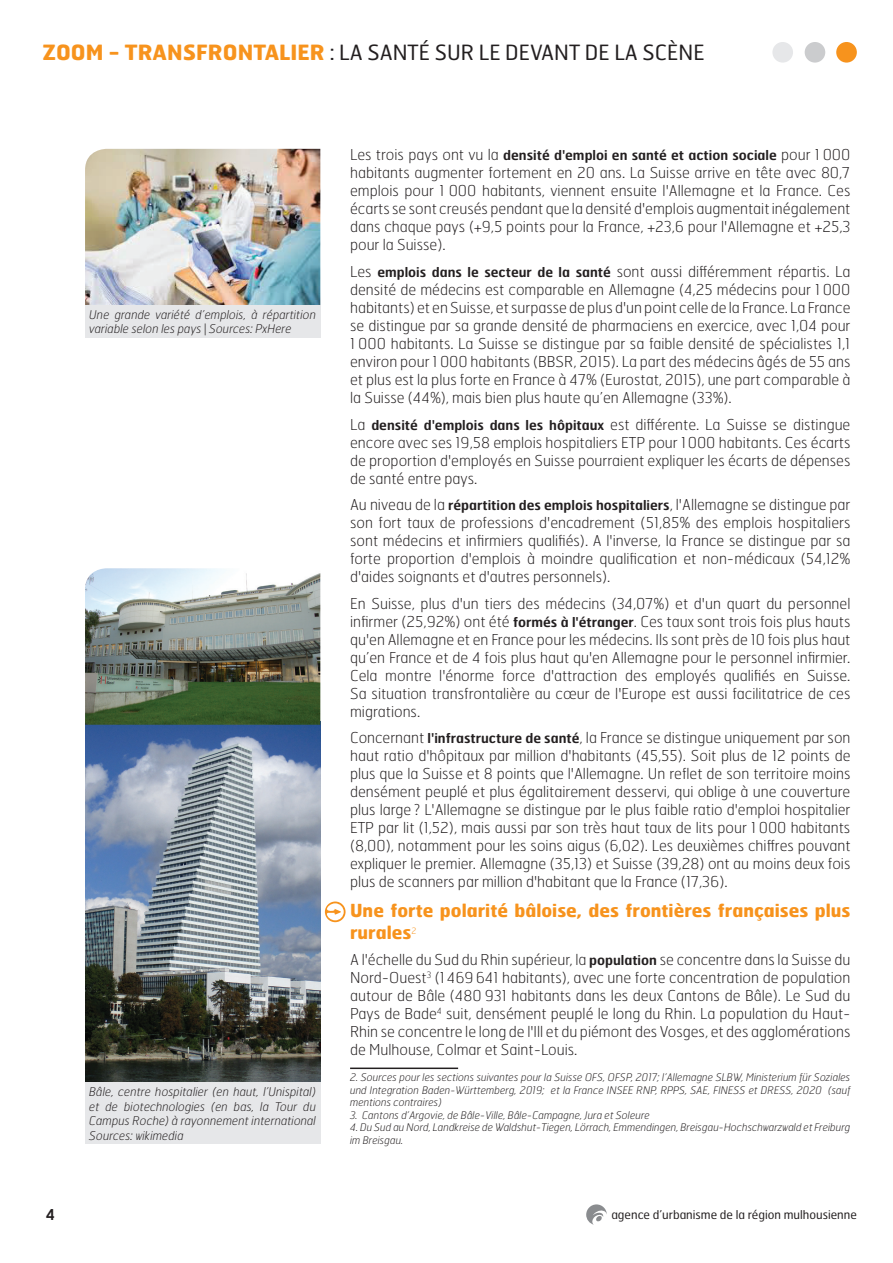
<style>
.page{position:relative;width:893px;height:1263px;background:#fff}
.page>*{position:absolute;margin:0;border:0;box-sizing:border-box;transform-origin:0 0}
.t1{font:21px "Hermes FB";color:#231f20}
.t2{font:700 18px/21.6px "Hermes FB";color:#f7931d}
.t3{font:100 15px/18px "Hermes FB";color:#231f20;text-align:justify}
.t4{font:600 15px "Hermes FB";color:#231f20}
.t5{font:600 13.5px "Hermes FB";color:#231f20}
.t6{font:italic 100 12px/14.4px "Hermes FB";color:#231f20;text-align:justify}
.t7{font:12px "Hermes FB";color:#231f20}
.t8{font:italic 100 10.5px/12.6px "Hermes FB";color:#231f20;text-align:justify}
.s1{font-weight:700;color:#f7931d}
.s2{font-weight:100;font-size:15px}
.s3{font-weight:600;font-size:13.5px}
</style>
<div class="page">
<hr style="left:350px;top:1067px;width:108px;height:2px;background:#231f20">
<img style="left:85px;top:725px;width:235px;height:358px">
<img style="left:85px;top:568px;width:235px;height:157px">
<div style="left:85px;top:1083px;width:235px;height:61px;background:#e6e7e9"></div>
<img style="left:85px;top:149px;width:235px;height:156px">
<div style="left:85px;top:305px;width:235px;height:33px;background:#e6e7e9"></div>
<svg style="left:325px;top:901px;width:21px;height:21px"></svg>
<div style="left:836px;top:42px;width:21px;height:21px;background:#f7931d;border-radius:50%"></div>
<div style="left:805px;top:42px;width:20px;height:21px;background:#cbccce;border-radius:50%"></div>
<div style="left:772px;top:42px;width:21px;height:21px;background:#e6e7e9;border-radius:50%"></div>
<svg style="left:586px;top:1204px;width:21px;height:21px"></svg>
<h1 class="t1" style="left:43px;top:39px;width:663px"><span class="s1">zoom - transfrontalier</span> : la santé sur le devant de la scène</h1>
<p class="t4" style="left:46px;top:1205px;width:11px">4</p>
<p class="t6" style="left:89px;top:307px;width:228px">Une grande variété d’emplois, à répartition variable selon les pays | Sources: PxHere</p>
<p class="t6" style="left:89px;top:1084px;width:228px">Bâle, centre hospitalier (en haut, l’Unispital) et de biotechnologies (en bas, la Tour du Campus Roche) à rayonnement international Sources: wikimedia</p>
<p class="t5" style="left:350px;top:147px;width:502px"><span class="s2">Les trois pays ont vu la</span> densité d'emploi en santé et action sociale <span class="s2">pour 1 000</span></p>
<p class="t3" style="left:350px;top:164px;width:502px">habitants augmenter fortement en 20 ans. La Suisse arrive en tête avec 80,7 emplois pour 1 000 habitants, viennent ensuite l'Allemagne et la France. Ces écarts se sont creusés pendant que la densité d'emplois augmentait inégalement dans chaque pays (+9,5 points pour la France, +23,6 pour l'Allemagne et +25,3 pour la Suisse).</p>
<p class="t3" style="left:350px;top:262px;width:502px">Les <span class="s3">emplois dans le secteur de la santé</span> sont aussi différemment répartis. La densité de médecins est comparable en Allemagne (4,25 médecins pour 1 000 habitants) et en Suisse, et surpasse de plus d'un point celle de la France. La France se distingue par sa grande densité de pharmaciens en exercice, avec 1,04 pour 1 000 habitants. La Suisse se distingue par sa faible densité de spécialistes 1,1 environ pour 1 000 habitants (BBSR, 2015). La part des médecins âgés de 55 ans et plus est la plus forte en France à 47% (Eurostat, 2015), une part comparable à la Suisse (44%), mais bien plus haute qu’en Allemagne (33%).</p>
<p class="t3" style="left:350px;top:415px;width:502px">La <span class="s3">densité d'emplois dans les hôpitaux</span> est différente. La Suisse se distingue encore avec ses 19,58 emplois hospitaliers ETP pour 1 000 habitants. Ces écarts de proportion d'employés en Suisse pourraient expliquer les écarts de dépenses de santé entre pays.</p>
<p class="t3" style="left:350px;top:495px;width:502px">Au niveau de la <span class="s3">répartition des emplois hospitaliers</span>, l'Allemagne se distingue par son fort taux de professions d'encadrement (51,85% des emplois hospitaliers sont médecins et infirmiers qualifiés). A l'inverse, la France se distingue par sa forte proportion d'emplois à moindre qualification et non-médicaux (54,12% d'aides soignants et d'autres personnels).</p>
<p class="t3" style="left:350px;top:594px;width:502px">En Suisse, plus d'un tiers des médecins (34,07%) et d'un quart du personnel infirmer (25,92%) ont été <span class="s3">formés à l'étranger</span>. Ces taux sont trois fois plus hauts qu'en Allemagne et en France pour les médecins. Ils sont près de 10 fois plus haut qu’en France et de 4 fois plus haut qu'en Allemagne pour le personnel infirmier.<br>Cela montre l'énorme force d'attraction des employés qualifiés en Suisse.<br>Sa situation transfrontalière au cœur de l'Europe est aussi facilitatrice de ces migrations.</p>
<p class="t3" style="left:350px;top:728px;width:502px">Concernant <span class="s3">l'infrastructure de santé</span>, la France se distingue uniquement par son haut ratio d'hôpitaux par million d'habitants (45,55). Soit plus de 12 points de plus que la Suisse et 8 points que l'Allemagne. Un reflet de son territoire moins densément peuplé et plus égalitairement desservi, qui oblige à une couverture plus large ? L'Allemagne se distingue par le plus faible ratio d'emploi hospitalier ETP par lit (1,52), mais aussi par son très haut taux de lits pour 1 000 habitants (8,00), notamment pour les soins aigus (6,02). Les deuxièmes chiffres pouvant expliquer le premier. Allemagne (35,13) et Suisse (39,28) ont au moins deux fois plus de scanners par million d'habitant que la France (17,36).</p>
<p class="t2" style="left:350px;top:899px;width:502px">Une forte polarité bâloise, des frontières françaises plus rurales<sup>2</sup></p>
<p class="t3" style="left:350px;top:950px;width:502px">A l'échelle du Sud du Rhin supérieur, la <span class="s3">population</span> se concentre dans la Suisse du Nord-Ouest<sup>3</sup> (1 469 641 habitants), avec une forte concentration de population autour de Bâle (480 931 habitants dans les deux Cantons de Bâle). Le Sud du Pays de Bade<sup>4</sup> suit, densément peuplé le long du Rhin. La population du Haut-Rhin se concentre le long de l'Ill et du piémont des Vosges, et des agglomérations de Mulhouse, Colmar et Saint-Louis.</p>
<p class="t8" style="left:350px;top:1070px;width:502px">2. Sources pour les sections suivantes pour la Suisse OFS, OFSP, 2017; l’Allemagne SLBW, Ministerium für Soziales und Integration Baden-Württemberg, 2019; et la France INSEE RNP, RPPS, SAE, FINESS et DRESS, 2020 (sauf mentions contraires)</p>
<p class="t8" style="left:350px;top:1108px;width:301px">3. Cantons d’Argovie, de Bâle-Ville, Bâle-Campagne, Jura et Soleure</p>
<p class="t8" style="left:350px;top:1121px;width:502px">4. Du Sud au Nord, Landkreise de Waldshut-Tiegen, Lörrach, Emmendingen, Breisgau-Hochschwarzwald et Freiburg im Breisgau.</p>
<p class="t7" style="left:611px;top:1207px;width:247px">agence d’urbanisme de la région mulhousienne</p>
</div>
